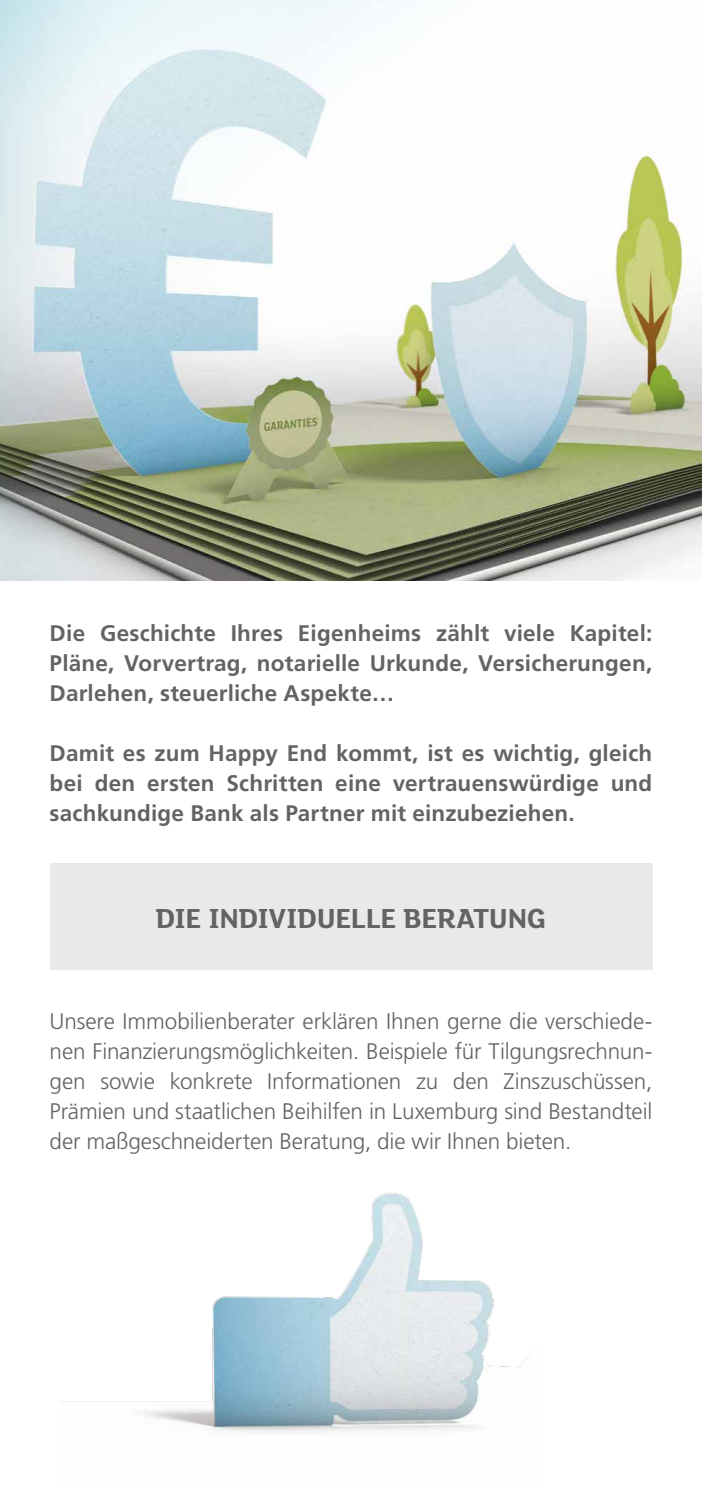
<style>
.page{position:relative;width:702px;height:1489px;background:#fff}
.page>*{position:absolute;margin:0;border:0;box-sizing:border-box;transform-origin:0 0}
.t1{font:700 30px "Lola FS";letter-spacing:-.01em;color:#646363}
.body{font:300 22.5px/30px "Frutiger LT Std";letter-spacing:-.005em;color:#646363;text-align:justify}
.body-2{font:700 22.5px/30px "Frutiger LT Std";letter-spacing:.01em;color:#646363;text-align:justify}
</style>
<div class="page">
<img style="left:0;top:0;width:702px;height:581px">
<img style="left:59px;top:969px;width:480px;height:463px">
<div style="left:50px;top:863px;width:602px;height:106px;background:#e9e9e9"></div>
<p class="body-2" style="left:50px;top:618px;width:604px">Die Geschichte Ihres Eigenheims zählt viele Kapitel:<br>Pläne, Vorvertrag, notarielle Urkunde, Versicherungen, Darlehen, steuerliche Aspekte…</p>
<p class="body-2" style="left:50px;top:738px;width:604px">Damit es zum Happy End kommt, ist es wichtig, gleich bei den ersten Schritten eine vertrauenswürdige und sachkundige Bank als Partner mit einzubeziehen.</p>
<p class="t1" style="left:156px;top:902px;width:391px">DIE INDIVIDUELLE BERATUNG</p>
<p class="body" style="left:50px;top:1006px;width:604px">Unsere Immobilienberater erklären Ihnen gerne die verschiede&shy;nen Finanzierungsmöglichkeiten. Beispiele für Tilgungsrechnun&shy;gen sowie konkrete Informationen zu den Zinszuschüssen, Prämien und staatlichen Beihilfen in Luxemburg sind Bestandteil der maßgeschneiderten Beratung, die wir Ihnen bieten.</p>
</div>
